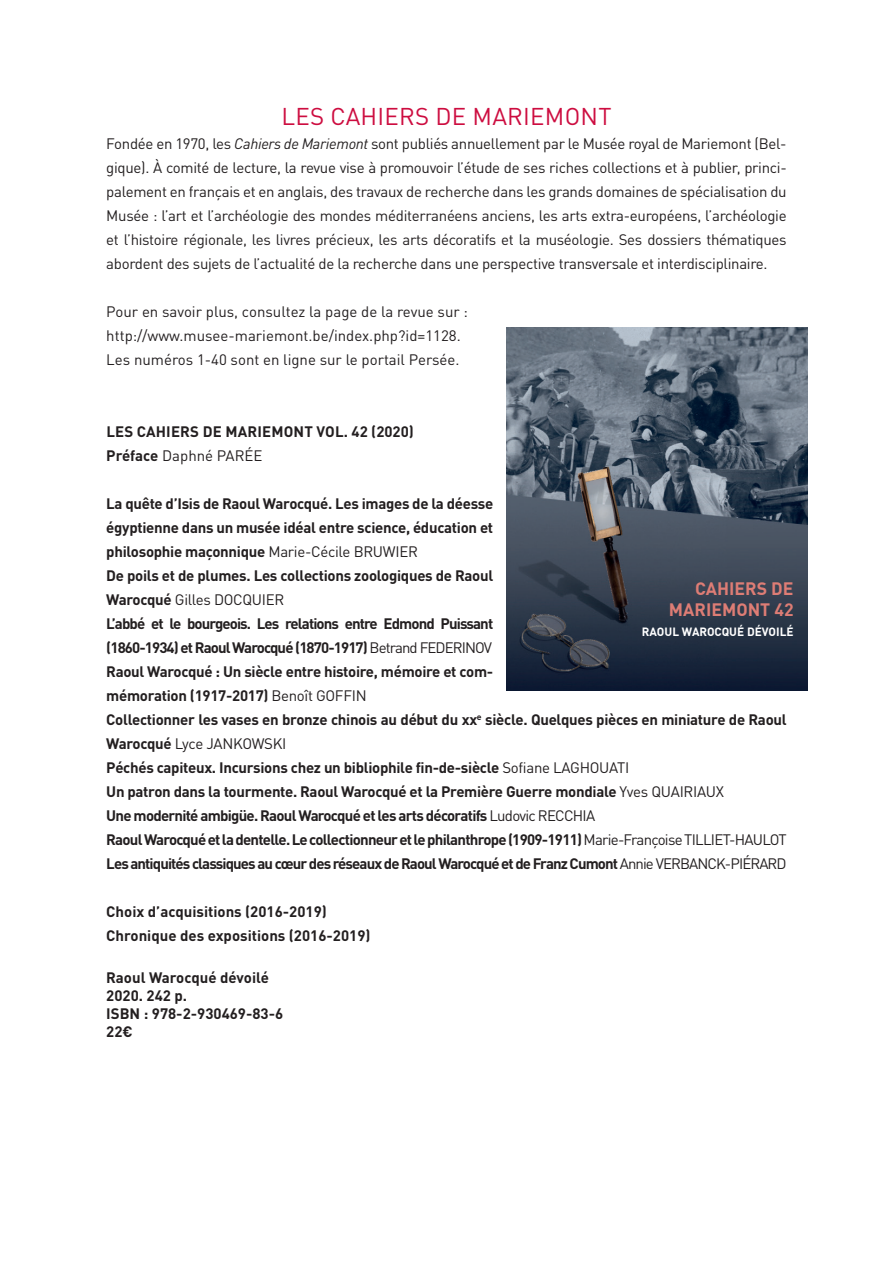
<style>
.page{position:relative;width:893px;height:1263px;background:#fff}
.page>*{position:absolute;margin:0;border:0;box-sizing:border-box;transform-origin:0 0}
.t1{font:24px "DINOT";letter-spacing:.01em;color:#cd0d40}
.t2{font:700 17.7px/21.1px "DIN Offc";color:#de7d75;text-align:right}
.t3{font:700 15px/24px "DINOT";letter-spacing:-.02em;color:#231f20}
.t4{font:15px/24px "DINOT";color:#231f20;text-align:justify}
.t5{font:700 15px/18px "DINOT";color:#231f20}
.t6{font:700 15px/24px "DINOT";letter-spacing:.01em;color:#231f20}
.t7{font:700 11.7px "DIN Offc";color:#fff}
.s1{font-style:italic}
.s2{font-weight:400}
</style>
<div class="page">
<img style="left:506px;top:327px;width:302px;height:363px">
<h1 class="t1" style="left:281px;top:101px;width:332px">LES CAHIERS DE MARIEMONT</h1>
<p class="t4" style="left:106px;top:131px;width:682px">Fondée en 1970, les <span class="s1">Cahiers de Mariemont</span> sont publiés annuellement par le Musée royal de Mariemont (Bel&shy;gique). À comité de lecture, la revue vise à promouvoir l’étude de ses riches collections et à publier, princi&shy;palement en français et en anglais, des travaux de recherche dans les grands domaines de spécialisation du Musée : l’art et l’archéologie des mondes méditerranéens anciens, les arts extra-européens, l’archéologie et l’histoire régionale, les livres précieux, les arts décoratifs et la muséologie. Ses dossiers thématiques abordent des sujets de l’actualité de la recherche dans une perspective transversale et interdisciplinaire.</p>
<p class="t4" style="left:106px;top:299px;width:363px;text-align:left">Pour en savoir plus, consultez la page de la revue sur : http://www.musee-mariemont.be/index.php?id=1128.<br>Les numéros 1-40 sont en ligne sur le portail Persée.</p>
<p class="t6" style="left:106px;top:419px;width:309px">LES CAHIERS DE MARIEMONT VOL. 42 (2020)<br>Préface <span class="s2">Daphné PARÉE</span></p>
<p class="t3" style="left:106px;top:491px;width:682px">La quête d’Isis de Raoul Warocqué. Les images de la déesse<br>égyptienne dans un musée idéal entre science, éducation et<br>philosophie maçonnique <span class="s2">Marie-Cécile BRUWIER<br></span>De poils et de plumes. Les collections zoologiques de Raoul<br>Warocqué <span class="s2">Gilles DOCQUIER<br></span>L’abbé et le bourgeois. Les relations entre Edmond Puissant<br>(1860-1934) et Raoul Warocqué (1870-1917) <span class="s2">Betrand FEDERINOV<br></span>Raoul Warocqué : Un siècle entre histoire, mémoire et com-<br>mémoration (1917-2017) <span class="s2">Benoît GOFFIN<br></span>Collectionner les vases en bronze chinois au début du xx<sup>e</sup> siècle. Quelques pièces en miniature de Raoul Warocqué <span class="s2">Lyce JANKOWSKI<br></span>Péchés capiteux. Incursions chez un bibliophile fin-de-siècle <span class="s2">Sofiane LAGHOUATI<br></span>Un patron dans la tourmente. Raoul Warocqué et la Première Guerre mondiale <span class="s2">Yves QUAIRIAUX<br></span>Une modernité ambigüe. Raoul Warocqué et les arts décoratifs <span class="s2">Ludovic RECCHIA<br></span>Raoul Warocqué et la dentelle. Le collectionneur et le philanthrope (1909-1911) <span class="s2">Marie-Françoise TILLIET-HAULOT </span>Les antiquités classiques au cœur des réseaux de Raoul Warocqué et de Franz Cumont <span class="s2">Annie VERBANCK-PIÉRARD</span></p>
<p class="t5" style="left:106px;top:899px;width:266px;line-height:24px">Choix d’acquisitions (2016-2019)<br>Chronique des expositions (2016-2019)</p>
<p class="t5" style="left:106px;top:968px;width:179px">Raoul Warocqué dévoilé<br>2020. 242 p.<br>ISBN : 978-2-930469-83-6<br>22€</p>
<p class="t2" style="left:669px;top:577px;width:126px">CAHIERS DE<br>MARIEMONT 42</p>
<p class="t7" style="left:642px;top:624px;width:153px">RAOUL WAROCQUÉ DÉVOILÉ</p>
</div>
